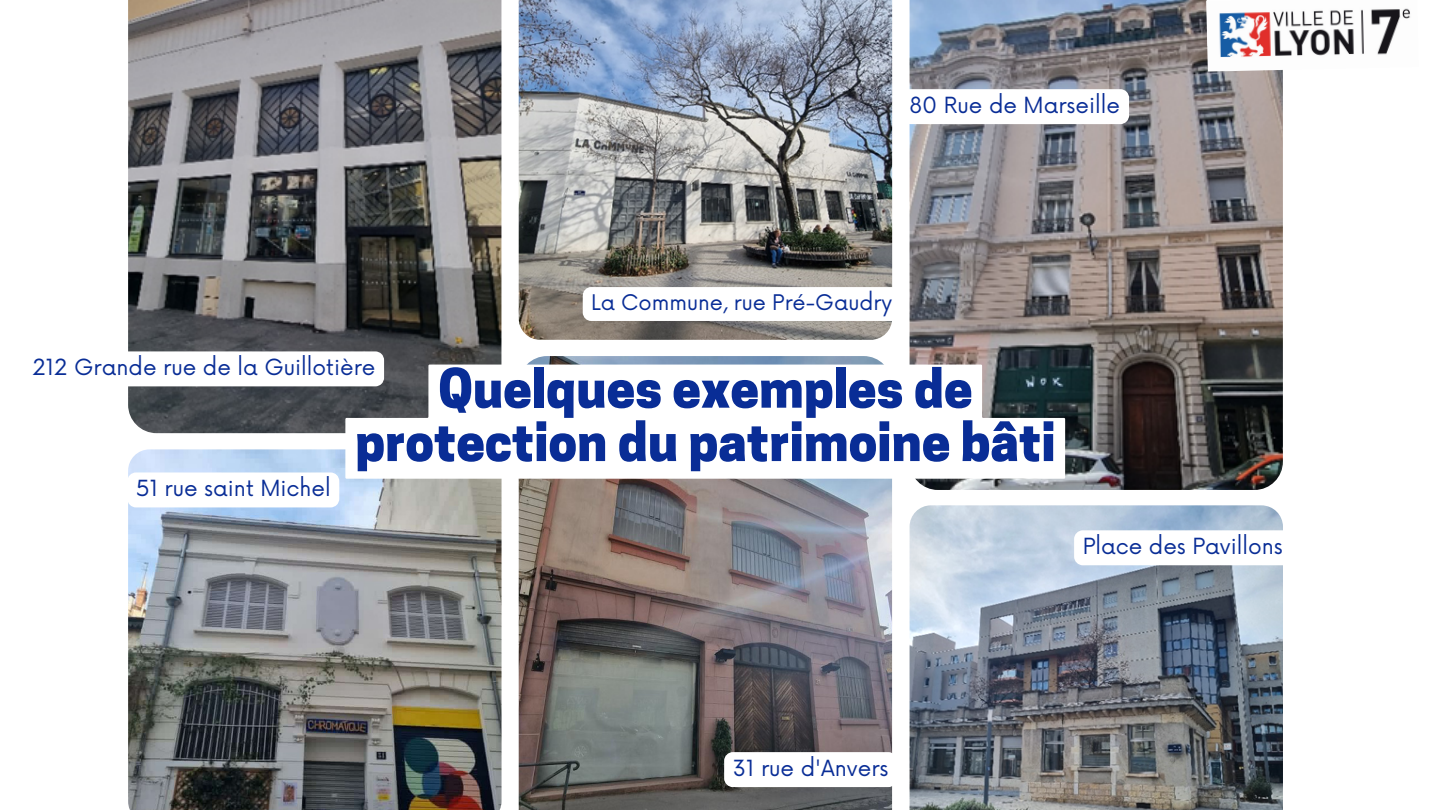
<style>
.page{position:relative;width:1440px;height:810px;background:#fff}
.page>*{position:absolute;margin:0;border:0;box-sizing:border-box;transform-origin:0 0}
.t1{font:800 51px/53.4px "Cooper Hewitt";color:#092d96;text-align:center}
.t2{font:21.7px "Now";color:#092d96}
.t3{font:21px "Now";color:#092d96}
</style>
<div class="page">
<img style="left:128px;top:449px;width:373px;height:361px">
<img style="left:910px;top:505px;width:373px;height:305px">
<img style="left:128px;top:0;width:373px;height:433px">
<img style="left:910px;top:0;width:373px;height:490px">
<img style="left:519px;top:0;width:373px;height:340px">
<img style="left:519px;top:356px;width:373px;height:454px">
<img style="left:1206px;top:0;width:204px;height:72px">
<svg style="left:345px;top:365px;width:720px;height:114px"></svg>
<svg style="left:128px;top:351px;width:256px;height:35px"></svg>
<svg style="left:910px;top:89px;width:219px;height:35px"></svg>
<svg style="left:1074px;top:530px;width:209px;height:35px"></svg>
<svg style="left:583px;top:287px;width:309px;height:34px"></svg>
<svg style="left:128px;top:472px;width:211px;height:35px"></svg>
<svg style="left:724px;top:752px;width:169px;height:35px"></svg>
<p class="t2" style="left:910px;top:93px;width:212px">80 Rue de Marseille</p>
<p class="t3" style="left:591px;top:291px;width:302px">La Commune, rue Pré-Gaudry</p>
<p class="t2" style="left:33px;top:355px;width:344px">212 Grande rue de la Guillotière</p>
<h1 class="t1" style="left:355px;top:368px;width:702px">Quelques exemples de protection du patrimoine bâti</h1>
<p class="t2" style="left:136px;top:476px;width:196px">51 rue saint Michel</p>
<p class="t2" style="left:733px;top:756px;width:157px">31 rue d'Anvers</p>
<p class="t2" style="left:1083px;top:534px;width:202px">Place des Pavillons</p>
</div>
